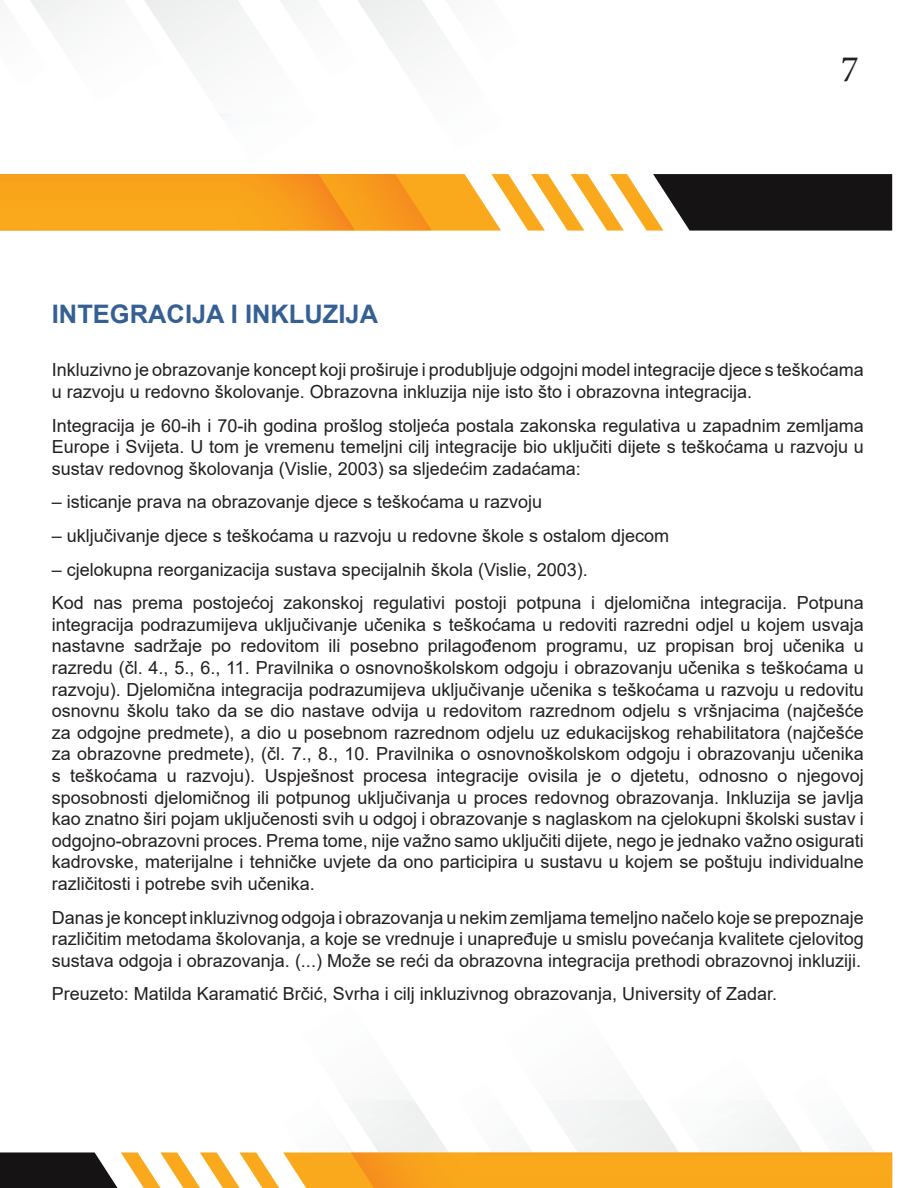
<style>
.page{position:relative;width:918px;height:1188px;background:#fff}
.page>*{position:absolute;margin:0;border:0;box-sizing:border-box;transform-origin:0 0}
.t1{font:37.5px "Minion Pro";color:#231f20}
.t2{font:700 25.5px "Arial";color:#346093}
.t3{font:18px/21.6px "Arial";color:#231f20;text-align:justify}
</style>
<div class="page">
<svg style="left:0;top:0;width:892px;height:231px"></svg>
<svg style="left:0;top:1099px;width:892px;height:89px"></svg>
<h1 class="t1" style="left:841px;top:44px;width:19px">7</h1>
<h2 class="t2" style="left:52px;top:296px;width:328px">INTEGRACIJA I INKLUZIJA</h2>
<p class="t3" style="left:52px;top:359px;width:814px">Inkluzivno je obrazovanje koncept koji proširuje i produbljuje odgojni model integracije djece s teškoćama u razvoju u redovno školovanje. Obrazovna inkluzija nije isto što i obrazovna integracija.</p>
<p class="t3" style="left:52px;top:414px;width:814px">Integracija je 60-ih i 70-ih godina prošlog stoljeća postala zakonska regulativa u zapadnim zemljama Europe i Svijeta. U tom je vremenu temeljni cilj integracije bio uključiti dijete s teškoćama u razvoju u sustav redovnog školovanja (Vislie, 2003) sa sljedećim zadaćama:</p>
<p class="t3" style="left:52px;top:491px;width:492px">– isticanje prava na obrazovanje djece s teškoćama u razvoju</p>
<p class="t3" style="left:52px;top:525px;width:619px">– uključivanje djece s teškoćama u razvoju u redovne škole s ostalom djecom</p>
<p class="t3" style="left:52px;top:552px;width:814px;line-height:33.6px">– cjelokupna reorganizacija sustava specijalnih škola (Vislie, 2003).<br>Kod nas prema postojećoj zakonskoj regulativi postoji potpuna i djelomična integracija. Potpuna</p>
<p class="t3" style="left:52px;top:614px;width:814px">integracija podrazumijeva uključivanje učenika s teškoćama u redoviti razredni odjel u kojem usvaja nastavne sadržaje po redovitom ili posebno prilagođenom programu, uz propisan broj učenika u razredu (čl. 4., 5., 6., 11. Pravilnika o osnovnoškolskom odgoju i obrazovanju učenika s teškoćama u razvoju). Djelomična integracija podrazumijeva uključivanje učenika s teškoćama u razvoju u redovitu osnovnu školu tako da se dio nastave odvija u redovitom razrednom odjelu s vršnjacima (najčešće za odgojne predmete), a dio u posebnom razrednom odjelu uz edukacijskog rehabilitatora (najčešće za obrazovne predmete), (čl. 7., 8., 10. Pravilnika o osnovnoškolskom odgoju i obrazovanju učenika s teškoćama u razvoju). Uspješnost procesa integracije ovisila je o djetetu, odnosno o njegovoj sposobnosti djelomičnog ili potpunog uključivanja u proces redovnog obrazovanja. Inkluzija se javlja kao znatno širi pojam uključenosti svih u odgoj i obrazovanje s naglaskom na cjelokupni školski sustav i odgojno-obrazovni proces. Prema tome, nije važno samo uključiti dijete, nego je jednako važno osigurati kadrovske, materijalne i tehničke uvjete da ono participira u sustavu u kojem se poštuju individualne različitosti i potrebe svih učenika.</p>
<p class="t3" style="left:52px;top:906px;width:814px">Danas je koncept inkluzivnog odgoja i obrazovanja u nekim zemljama temeljno načelo koje se prepoznaje različitim metodama školovanja, a koje se vrednuje i unapređuje u smislu povećanja kvalitete cjelovitog sustava odgoja i obrazovanja. (...) Može se reći da obrazovna integracija prethodi obrazovnoj inkluziji.</p>
<p class="t3" style="left:52px;top:983px;width:727px">Preuzeto: Matilda Karamatić Brčić, Svrha i cilj inkluzivnog obrazovanja, University of Zadar.</p>
</div>
